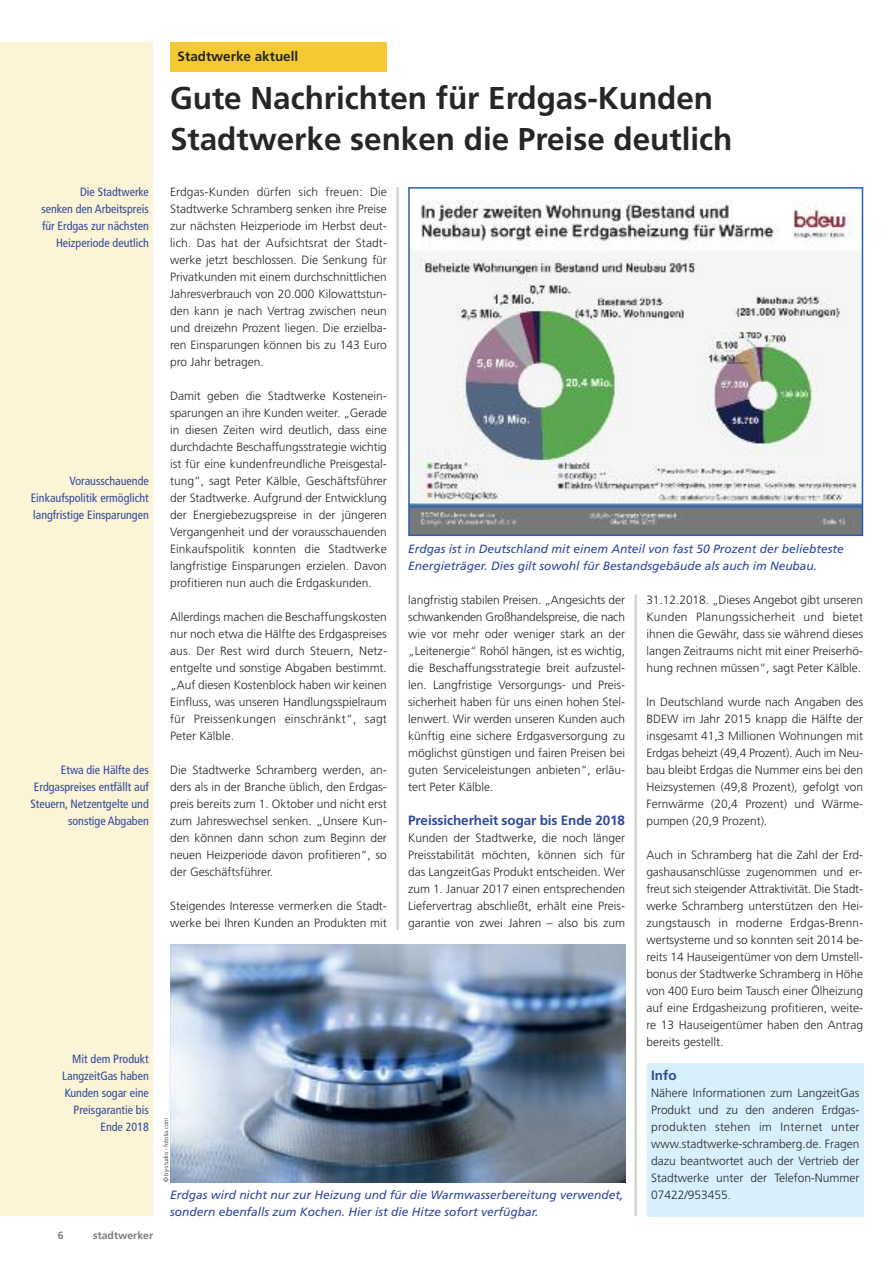
<style>
.page{position:relative;width:893px;height:1263px;background:#fff}
.page>*{position:absolute;margin:0;border:0;box-sizing:border-box;transform-origin:0 0}
.t1{font:700 31.5px/41.5px "Frutiger LT";color:#272627}
.t2{font:700 13.5px "Frutiger LT";letter-spacing:-.005em;color:#2f489a}
.t3{font:700 13.5px "Frutiger LT";color:#272627}
.t4{font:300 12px/17px "Frutiger";color:#272627;text-align:justify}
.t5{font:condensed 12px/17px "Frutiger";color:#2f489a;text-align:right}
.t6{font:italic 12px/17px "Frutiger";color:#2f489a}
.t7{font:700 10.5px "Frutiger LT";color:#7d7d7d}
.t8{font:300 6px "Frutiger";letter-spacing:-.005em;color:#272627}
</style>
<div class="page">
<div style="left:170px;top:43px;width:217px;height:29px;background:#f3ca32"></div>
<div style="left:0;top:43px;width:153px;height:1173px;background:#fcf4d6"></div>
<hr style="left:396px;top:187px;width:3px;height:743px;background:#cdd3c8">
<hr style="left:635px;top:594px;width:2px;height:622px;background:#cdd3c8">
<div style="left:647px;top:1063px;width:217px;height:153px;background:#d7f0fc"></div>
<img style="left:411px;top:200px;width:449px;height:333px">
<div style="left:408px;top:187px;width:455px;height:349px;border:2px solid #2860ab"></div>
<img style="left:170px;top:944px;width:455px;height:238px">
<p class="t3" style="left:178px;top:51px;width:122px">Stadtwerke aktuell</p>
<h1 class="t1" style="left:170px;top:79px;width:564px">Gute Nachrichten für Erdgas-Kunden<br>Stadtwerke senken die Preise deutlich</h1>
<p class="t5" style="left:41px;top:184px;width:109px">Die Stadtwerke<br>senken den Arbeitspreis für Erdgas zur nächsten<br>Heizperiode deutlich</p>
<p class="t5" style="left:31px;top:473px;width:120px;text-align:justify;text-indent:39px">Vorausschauende Einkaufspolitik ermöglicht langfristige Einsparungen</p>
<p class="t5" style="left:30px;top:762px;width:120px">Etwa die Hälfte des<br>Erdgaspreises entfällt auf<br>Steuern, Netzentgelte und sonstige Abgaben</p>
<p class="t5" style="left:62px;top:1051px;width:88px">Mit dem Produkt<br>LangzeitGas haben<br>Kunden sogar eine<br>Preisgarantie bis<br>Ende 2018</p>
<p class="t7" style="left:58px;top:1231px;width:7px">6</p>
<p class="t7" style="left:93px;top:1231px;width:62px">stadtwerker</p>
<p class="t4" style="left:170px;top:184px;width:218px">Erdgas-Kunden dürfen sich freuen: Die Stadtwerke Schramberg senken ihre Preise zur nächsten Heizperiode im Herbst deut&shy;lich. Das hat der Aufsichtsrat der Stadt&shy;werke jetzt beschlossen. Die Senkung für Privatkunden mit einem durchschnittlichen Jahresverbrauch von 20.000 Kilowattstun&shy;den kann je nach Vertrag zwischen neun und dreizehn Prozent liegen. Die erzielba&shy;ren Einsparungen können bis zu 143 Euro pro Jahr betragen.</p>
<p class="t4" style="left:170px;top:388px;width:218px">Damit geben die Stadtwerke Kostenein&shy;sparungen an ihre Kunden weiter. „Gerade in diesen Zeiten wird deutlich, dass eine durchdachte Beschaffungsstrategie wichtig ist für eine kundenfreundliche Preisgestal&shy;tung“, sagt Peter Kälble, Geschäftsführer der Stadtwerke. Aufgrund der Entwicklung der Energiebezugspreise in der jüngeren Vergangenheit und der vorausschauenden Einkaufspolitik konnten die Stadtwerke langfristige Einsparungen erzielen. Davon profitieren nun auch die Erdgaskunden.</p>
<p class="t4" style="left:170px;top:609px;width:218px">Allerdings machen die Beschaffungskosten nur noch etwa die Hälfte des Erdgaspreises aus. Der Rest wird durch Steuern, Netz&shy;entgelte und sonstige Abgaben bestimmt. „Auf diesen Kostenblock haben wir keinen Einfluss, was unseren Handlungsspielraum für Preissenkungen einschränkt“, sagt Peter Kälble.</p>
<p class="t4" style="left:170px;top:762px;width:218px">Die Stadtwerke Schramberg werden, an&shy;ders als in der Branche üblich, den Erdgas&shy;preis bereits zum 1. Oktober und nicht erst zum Jahreswechsel senken. „Unsere Kun&shy;den können dann schon zum Beginn der neuen Heizperiode davon profitieren“, so der Geschäftsführer.</p>
<p class="t4" style="left:170px;top:898px;width:218px">Steigendes Interesse vermerken die Stadt&shy;werke bei Ihren Kunden an Produkten mit</p>
<p class="t8" style="left:164px;top:1182px;width:66px;rotate:-90deg">© by-studio - fotolia.com</p>
<p class="t6" style="left:408px;top:541px;width:437px">Erdgas ist in Deutschland mit einem Anteil von fast 50 Prozent der beliebteste<br>Energieträger. Dies gilt sowohl für Bestandsgebäude als auch im Neubau.</p>
<p class="t4" style="left:408px;top:592px;width:218px">langfristig stabilen Preisen. „Angesichts der schwankenden Großhandelspreise, die nach wie vor mehr oder weniger stark an der „Leitenergie“ Rohöl hängen, ist es wichtig, die Beschaffungsstrategie breit aufzustel&shy;len. Langfristige Versorgungs- und Preis&shy;sicherheit haben für uns einen hohen Stel&shy;lenwert. Wir werden unseren Kunden auch künftig eine sichere Erdgasversorgung zu möglichst günstigen und fairen Preisen bei guten Serviceleistungen anbieten“, erläu&shy;tert Peter Kälble.</p>
<p class="t2" style="left:408px;top:815px;width:218px">Preissicherheit sogar bis Ende 2018</p>
<p class="t4" style="left:408px;top:830px;width:218px">Kunden der Stadtwerke, die noch länger Preisstabilität möchten, können sich für das LangzeitGas Produkt entscheiden. Wer zum 1. Januar 2017 einen entsprechenden Liefervertrag abschließt, erhält eine Preis&shy;garantie von zwei Jahren – also bis zum</p>
<p class="t4" style="left:646px;top:592px;width:218px">31.12.2018. „Dieses Angebot gibt unseren Kunden Planungssicherheit und bietet ihnen die Gewähr, dass sie während dieses langen Zeitraums nicht mit einer Preiserhö&shy;hung rechnen müssen“, sagt Peter Kälble.</p>
<p class="t4" style="left:646px;top:694px;width:218px">In Deutschland wurde nach Angaben des BDEW im Jahr 2015 knapp die Hälfte der insgesamt 41,3 Millionen Wohnungen mit Erdgas beheizt (49,4 Prozent). Auch im Neu&shy;bau bleibt Erdgas die Nummer eins bei den Heizsystemen (49,8 Prozent), gefolgt von Fernwärme (20,4 Prozent) und Wärme&shy;pumpen (20,9 Prozent).</p>
<p class="t4" style="left:646px;top:847px;width:218px">Auch in Schramberg hat die Zahl der Erd&shy;gashausanschlüsse zugenommen und er&shy;freut sich steigender Attraktivität. Die Stadt&shy;werke Schramberg unterstützen den Hei&shy;zungstausch in moderne Erdgas-Brenn&shy;wertsysteme und so konnten seit 2014 be&shy;reits 14 Hauseigentümer von dem Umstell&shy;bonus der Stadtwerke Schramberg in Höhe von 400 Euro beim Tausch einer Ölheizung auf eine Erdgasheizung profitieren, weite&shy;re 13 Hauseigentümer haben den Antrag bereits gestellt.</p>
<p class="t2" style="left:651px;top:1070px;width:27px">Info</p>
<p class="t4" style="left:651px;top:1085px;width:210px">Nähere Informationen zum LangzeitGas Produkt und zu den anderen Erdgas&shy;produkten stehen im Internet unter www.stadtwerke-schramberg.de. Fragen dazu beantwortet auch der Vertrieb der Stadtwerke unter der Telefon-Nummer</p>
<p class="t6" style="left:170px;top:1187px;width:455px">Erdgas wird nicht nur zur Heizung und für die Warmwasserbereitung verwendet,</p>
<p class="t4" style="left:651px;top:1187px;width:81px">07422/953455.</p>
<p class="t6" style="left:170px;top:1204px;width:370px">sondern ebenfalls zum Kochen. Hier ist die Hitze sofort verfügbar.</p>
</div>
